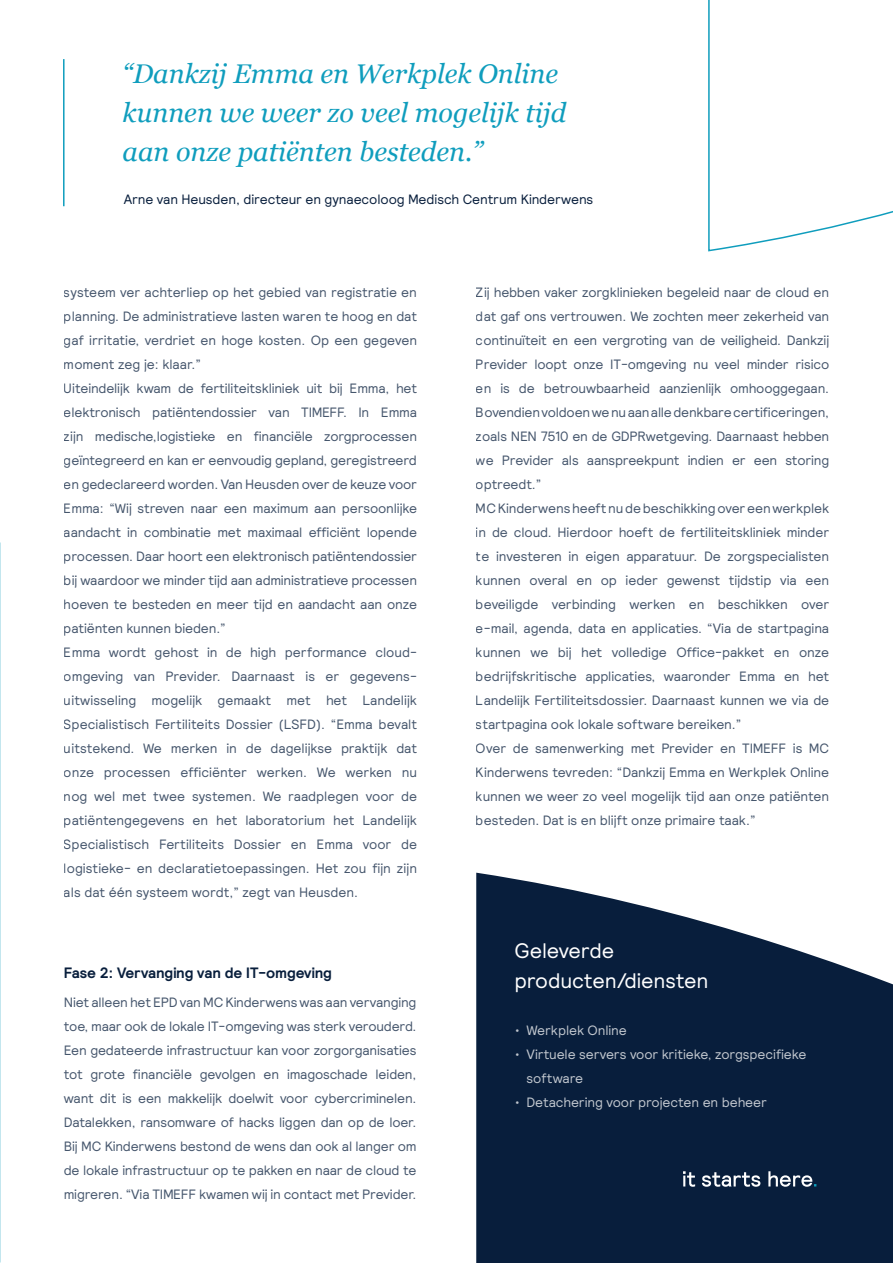
<style>
.page{position:relative;width:893px;height:1263px;background:#fff}
.page>*{position:absolute;margin:0;border:0;box-sizing:border-box;transform-origin:0 0}
.t1{font:italic 27px/39px "Georgia";color:#0f9dbd}
.t2{font:21px/30px "Relative";letter-spacing:-.01em;color:#fff}
.t3{font:700 15px "Relative";letter-spacing:-.01em;color:#081e3c}
.t4{font:13.5px/24px "Relative";letter-spacing:-.01em;color:#081e3c}
.t5{font:13.5px/24px "Relative";letter-spacing:-.01em;color:#fff}
</style>
<div class="page">
<svg style="left:476px;top:872px;width:417px;height:391px;background:#263a54"></svg>
<svg style="left:683px;top:1171px;width:12px;height:16px"></svg>
<svg style="left:702px;top:1172px;width:58px;height:15px"></svg>
<svg style="left:768px;top:1171px;width:48px;height:16px"></svg>
<svg style="left:708px;top:0;width:185px;height:252px"></svg>
<hr style="left:63px;top:59px;width:2px;height:147px;background:#0f9dbd">
<h1 class="t1" style="left:123px;top:54px;width:445px">“Dankzij Emma en Werkplek Online kunnen we weer zo veel mogelijk tijd aan onze patiënten besteden.”</h1>
<p class="t4" style="left:124px;top:187px;width:471px">Arne van Heusden, directeur en gynaecoloog Medisch Centrum Kinderwens</p>
<p class="t4" style="left:64px;top:280px;width:355px">systeem ver achterliep op het gebied van registratie en planning. De administratieve lasten waren te hoog en dat gaf irritatie, verdriet en hoge kosten. Op een gegeven moment zeg je: klaar.”<br>Uiteindelijk kwam de fertiliteitskliniek uit bij Emma, het elektronisch patiëntendossier van TIMEFF. In Emma zijn medische,logistieke en financiële zorgprocessen geïntegreerd en kan er eenvoudig gepland, geregistreerd en gedeclareerd worden. Van Heusden over de keuze voor Emma: “Wij streven naar een maximum aan persoonlijke aandacht in combinatie met maximaal efficiënt lopende processen. Daar hoort een elektronisch patiëntendossier bij waardoor we minder tijd aan administratieve processen hoeven te besteden en meer tijd en aandacht aan onze patiënten kunnen bieden.”<br>Emma wordt gehost in de high performance cloud&shy;omgeving van Previder. Daarnaast is er gegevens&shy;uitwisseling mogelijk gemaakt met het Landelijk Specialistisch Fertiliteits Dossier (LSFD). “Emma bevalt uitstekend. We merken in de dagelijkse praktijk dat onze processen efficiënter werken. We werken nu nog wel met twee systemen. We raadplegen voor de patiëntengegevens en het laboratorium het Landelijk Specialistisch Fertiliteits Dossier en Emma voor de logistieke- en declaratietoepassingen. Het zou fijn zijn als dat één systeem wordt,” zegt van Heusden.</p>
<p class="t4" style="left:476px;top:280px;width:355px">Zij hebben vaker zorgklinieken begeleid naar de cloud en dat gaf ons vertrouwen. We zochten meer zekerheid van continuïteit en een vergroting van de veiligheid. Dankzij Previder loopt onze IT-omgeving nu veel minder risico en is de betrouwbaarheid aanzienlijk omhooggegaan.<br>Bovendien voldoen we nu aan alle denkbare certificeringen, zoals NEN 7510 en de GDPRwetgeving. Daarnaast hebben we Previder als aanspreekpunt indien er een storing optreedt.”<br>MC Kinderwens heeft nu de beschikking over een werkplek in de cloud. Hierdoor hoeft de fertiliteitskliniek minder te investeren in eigen apparatuur. De zorgspecialisten kunnen overal en op ieder gewenst tijdstip via een beveiligde verbinding werken en beschikken over e-mail, agenda, data en applicaties. “Via de startpagina kunnen we bij het volledige Office-pakket en onze bedrijfskritische applicaties, waaronder Emma en het Landelijk Fertiliteitsdossier. Daarnaast kunnen we via de startpagina ook lokale software bereiken.”<br>Over de samenwerking met Previder en TIMEFF is MC Kinderwens tevreden: “Dankzij Emma en Werkplek Online kunnen we weer zo veel mogelijk tijd aan onze patiënten besteden. Dat is en blijft onze primaire taak.”</p>
<p class="t3" style="left:64px;top:963px;width:270px">Fase 2: Vervanging van de IT-omgeving</p>
<p class="t4" style="left:64px;top:989px;width:354px;text-align:justify">Niet alleen het EPD van MC Kinderwens was aan vervanging toe, maar ook de lokale IT-omgeving was sterk verouderd.<br>Een gedateerde infrastructuur kan voor zorgorganisaties tot grote financiële gevolgen en imagoschade leiden, want dit is een makkelijk doelwit voor cybercriminelen.<br>Datalekken, ransomware of hacks liggen dan op de loer.<br>Bij MC Kinderwens bestond de wens dan ook al langer om de lokale infrastructuur op te pakken en naar de cloud te migreren. “Via TIMEFF kwamen wij in contact met Previder.</p>
<h2 class="t2" style="left:514px;top:935px;width:195px">Geleverde producten/diensten</h2>
<p class="t5" style="left:514px;top:1017px;width:114px">• Werkplek Online</p>
<p class="t5" style="left:527px;top:1041px;width:281px;text-indent:-12px">• Virtuele servers voor kritieke, zorgspecifieke software</p>
<p class="t5" style="left:514px;top:1089px;width:254px">• Detachering voor projecten en beheer</p>
</div>
